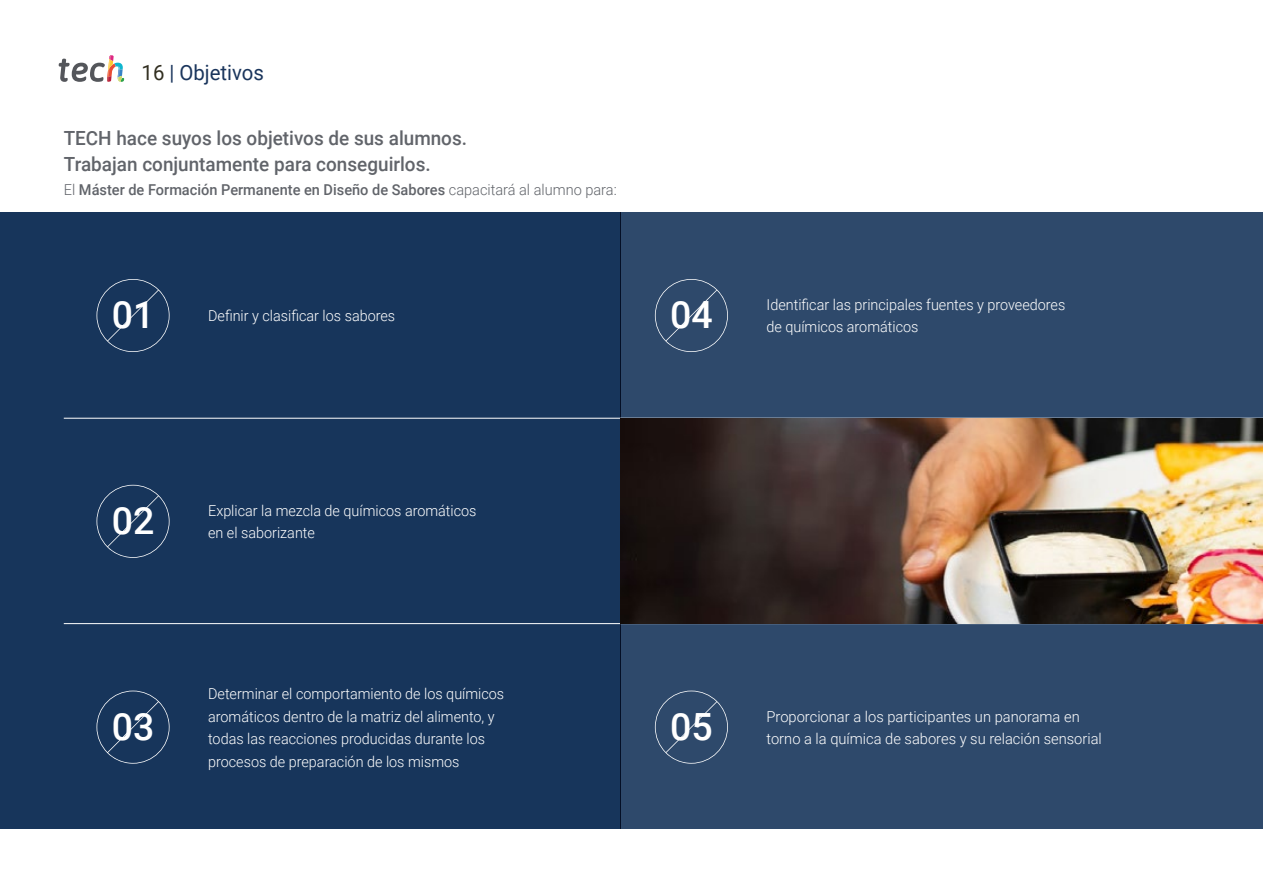
<style>
.page{position:relative;width:1263px;height:893px;background:#fff}
.page>*{position:absolute;margin:0;border:0;box-sizing:border-box;transform-origin:0 0}
.t1{font:500 37.5px "Roboto";color:#fff}
.t2{font:21px "Roboto";color:#1a355c}
.t3{font:500 19.5px/25.5px "Roboto";color:#61646a}
.t4{font:300 15px/22.5px "Roboto";color:#fff;scale:.96 1}
.t5{font:300 15px/22.5px "Roboto";color:#fff}
.t6{font:500 15px "Roboto";color:#61646a}
.s1{color:#312e20}
.s2{font-weight:300}
</style>
<div class="page">
<div style="left:0;top:213px;width:621px;height:616px;background:#17355b"></div>
<div style="left:621px;top:213px;width:642px;height:616px;background:#2e496b"></div>
<svg style="left:97px;top:279px;width:73px;height:73px"></svg>
<svg style="left:97px;top:691px;width:73px;height:73px"></svg>
<svg style="left:97px;top:485px;width:73px;height:73px"></svg>
<svg style="left:655px;top:279px;width:73px;height:73px"></svg>
<svg style="left:655px;top:691px;width:73px;height:73px"></svg>
<hr style="left:64px;top:418px;width:1199px;height:1px;background:#fff">
<hr style="left:64px;top:623px;width:1199px;height:1px;background:#fff">
<img style="left:621px;top:418px;width:642px;height:205px">
<svg style="left:59px;top:55px;width:65px;height:27px"></svg>
<h2 class="t2" style="left:142px;top:57px;width:124px"><span class="s1">16</span> | Objetivos</h2>
<h3 class="t3" style="left:64px;top:125px;width:405px">TECH hace suyos los objetivos de sus alumnos.<br>Trabajan conjuntamente para conseguirlos.</h3>
<p class="t6" style="left:64px;top:179px;width:554px"><span class="s2">El</span> Máster de Formación Permanente en Diseño de Sabores <span class="s2">capacitará al alumno para:</span></p>
<h1 class="t1" style="left:112px;top:289px;width:44px">01</h1>
<p class="t4" style="left:208px;top:304px;width:196px">Definir y clasificar los sabores</p>
<h1 class="t1" style="left:670px;top:289px;width:44px">04</h1>
<p class="t4" style="left:766px;top:293px;width:313px">Identificar las principales fuentes y proveedores de químicos aromáticos</p>
<h1 class="t1" style="left:112px;top:494px;width:44px">02</h1>
<p class="t4" style="left:208px;top:499px;width:281px">Explicar la mezcla de químicos aromáticos</p>
<p class="t4" style="left:208px;top:521px;width:113px">en el saborizante</p>
<h1 class="t1" style="left:112px;top:700px;width:44px">03</h1>
<p class="t4" style="left:208px;top:682px;width:310px">Determinar el comportamiento de los químicos aromáticos dentro de la matriz del alimento, y todas las reacciones producidas durante los procesos de preparación de los mismos</p>
<h1 class="t1" style="left:670px;top:700px;width:44px">05</h1>
<p class="t5" style="left:766px;top:704px;width:337px">Proporcionar a los participantes un panorama en torno a la química de sabores y su relación sensorial</p>
</div>
